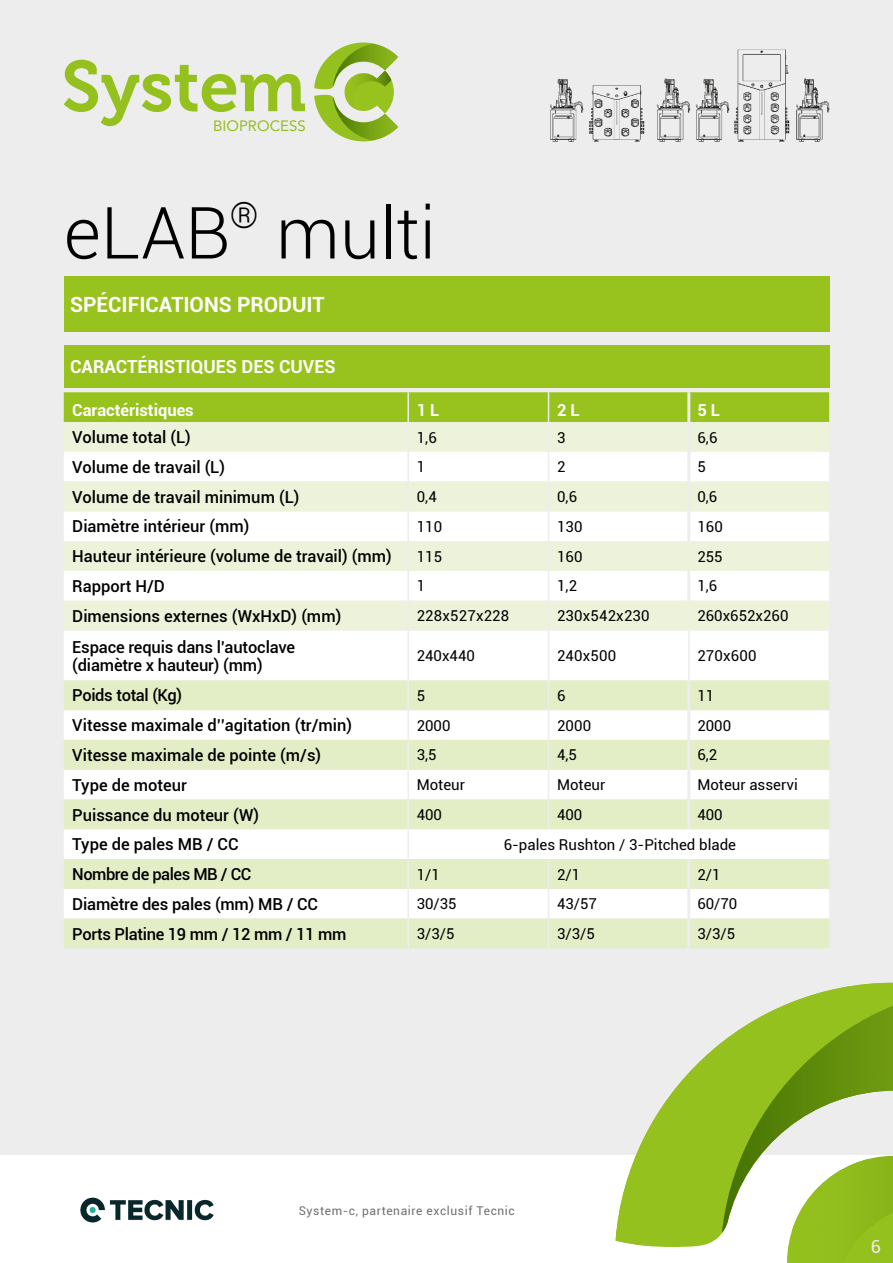
<style>
.page{position:relative;width:893px;height:1263px;background:#fff}
.page>*{position:absolute;margin:0;border:0;box-sizing:border-box;transform-origin:0 0}
._1-TitreProduit{font:300 72px "Roboto";color:#000}
._2-titreTabSpec{font:700 21px "Roboto";color:#fff}
._2-titreTabSpec-2{font:700 18px "Roboto";color:#fff}
.t1{font:18px "Roboto";color:#ededed}
._2-SsTitresTab{font:500 16.5px "Roboto";color:#000}
._2-SsTitresTab-2{font:500 16.5px "Roboto";letter-spacing:-.02em;color:#000}
._2-SsTitresTab-3{font:700 16.5px "Roboto";color:#fff}
._2-SsTitresTab-4{font:500 16.5px "Roboto";letter-spacing:-.03em;color:#000}
._2-TxtSpecTab{font:15px "Roboto";color:#000}
.t2{font:15px "Avenir";color:#95c11f}
.t3{font:12px "Roboto";letter-spacing:.05em;color:#706f6f}
</style>
<div class="page">
<div style="left:0;top:0;width:893px;height:1154px;background:#ededed"></div>
<svg style="left:64px;top:60px;width:241px;height:66px"></svg>
<svg style="left:314px;top:43px;width:84px;height:98px"></svg>
<img style="left:80px;top:1197px;width:134px;height:26px">
<div style="left:64px;top:276px;width:765px;height:56px;background:#98c21d"></div>
<svg style="left:64px;top:392px;width:765px;height:60px;background:#c2da7c"></svg>
<div style="left:64px;top:452px;width:765px;height:228px;background:#fff"></div>
<svg style="left:64px;top:482px;width:765px;height:148px;background:#f4f7e8"></svg>
<svg style="left:64px;top:680px;width:765px;height:268px;background:#eff4df"></svg>
<hr style="left:407px;top:392px;width:2px;height:30px;background:#ededed">
<hr style="left:407px;top:422px;width:2px;height:30px;background:#ededed">
<hr style="left:407px;top:452px;width:2px;height:30px;background:#ededed">
<hr style="left:407px;top:482px;width:2px;height:29px;background:#ededed">
<hr style="left:407px;top:511px;width:2px;height:30px;background:#ededed">
<hr style="left:407px;top:571px;width:2px;height:30px;background:#ededed">
<hr style="left:407px;top:680px;width:2px;height:30px;background:#ededed">
<hr style="left:407px;top:710px;width:2px;height:30px;background:#ededed">
<hr style="left:407px;top:740px;width:2px;height:30px;background:#ededed">
<hr style="left:407px;top:770px;width:2px;height:29px;background:#ededed">
<hr style="left:407px;top:799px;width:2px;height:30px;background:#ededed">
<hr style="left:407px;top:829px;width:2px;height:30px;background:#ededed">
<hr style="left:407px;top:859px;width:2px;height:30px;background:#ededed">
<hr style="left:407px;top:889px;width:2px;height:29px;background:#ededed">
<hr style="left:407px;top:918px;width:2px;height:30px;background:#ededed">
<hr style="left:548px;top:392px;width:1px;height:30px;background:#ededed">
<hr style="left:548px;top:422px;width:1px;height:30px;background:#ededed">
<hr style="left:548px;top:452px;width:1px;height:30px;background:#ededed">
<svg style="left:548px;top:482px;width:1px;height:29px"></svg>
<hr style="left:548px;top:511px;width:1px;height:30px;background:#ededed">
<hr style="left:548px;top:571px;width:1px;height:30px;background:#ededed">
<hr style="left:548px;top:680px;width:1px;height:30px;background:#ededed">
<hr style="left:548px;top:710px;width:1px;height:30px;background:#ededed">
<hr style="left:548px;top:740px;width:1px;height:30px;background:#ededed">
<svg style="left:548px;top:770px;width:1px;height:29px"></svg>
<hr style="left:548px;top:799px;width:1px;height:30px;background:#ededed">
<hr style="left:548px;top:859px;width:1px;height:30px;background:#ededed">
<svg style="left:548px;top:889px;width:1px;height:29px"></svg>
<hr style="left:548px;top:918px;width:1px;height:30px;background:#ededed">
<hr style="left:687px;top:392px;width:3px;height:30px;background:#ededed">
<hr style="left:687px;top:422px;width:3px;height:30px;background:#ededed">
<hr style="left:687px;top:452px;width:3px;height:30px;background:#ededed">
<hr style="left:687px;top:482px;width:3px;height:29px;background:#ededed">
<hr style="left:687px;top:511px;width:3px;height:30px;background:#ededed">
<hr style="left:687px;top:571px;width:3px;height:30px;background:#ededed">
<hr style="left:687px;top:680px;width:3px;height:30px;background:#ededed">
<hr style="left:687px;top:710px;width:3px;height:30px;background:#ededed">
<hr style="left:687px;top:740px;width:3px;height:30px;background:#ededed">
<hr style="left:687px;top:770px;width:3px;height:29px;background:#ededed">
<hr style="left:687px;top:799px;width:3px;height:30px;background:#ededed">
<hr style="left:687px;top:859px;width:3px;height:30px;background:#ededed">
<hr style="left:687px;top:889px;width:3px;height:29px;background:#ededed">
<hr style="left:687px;top:918px;width:3px;height:30px;background:#ededed">
<hr style="left:407px;top:630px;width:2px;height:50px;background:#ededed">
<hr style="left:548px;top:630px;width:1px;height:50px;background:#ededed">
<hr style="left:688px;top:630px;width:2px;height:50px;background:#ededed">
<hr style="left:828px;top:630px;width:2px;height:50px;background:#ededed">
<hr style="left:407px;top:541px;width:2px;height:30px;background:#ededed">
<hr style="left:548px;top:541px;width:1px;height:30px;background:#ededed">
<hr style="left:407px;top:601px;width:2px;height:29px;background:#ededed">
<svg style="left:548px;top:601px;width:1px;height:29px"></svg>
<div style="left:64px;top:345px;width:765px;height:43px;background:#98c21d"></div>
<img style="left:550px;top:49px;width:280px;height:93px">
<svg style="left:615px;top:983px;width:278px;height:264px;fill:#96c122"></svg>
<svg style="left:722px;top:989px;width:171px;height:274px"></svg>
<p class="t2" style="left:213px;top:114px;width:94px">BIOPROCESS</p>
<p class="_1-TitreProduit" style="left:64px;top:183px;width:374px">eLAB<sup>®</sup> multi</p>
<p class="_2-titreTabSpec" style="left:70px;top:290px;width:256px">SPÉCIFICATIONS PRODUIT</p>
<p class="_2-titreTabSpec-2" style="left:70px;top:354px;width:267px">CARACTÉRISTIQUES DES CUVES</p>
<p class="_2-SsTitresTab-3" style="left:72px;top:399px;width:123px">Caractéristiques</p>
<p class="_2-SsTitresTab-3" style="left:417px;top:399px;width:24px">1 L</p>
<p class="_2-SsTitresTab-3" style="left:557px;top:399px;width:24px">2 L</p>
<p class="_2-SsTitresTab-3" style="left:697px;top:399px;width:24px">5 L</p>
<p class="_2-SsTitresTab" style="left:72px;top:426px;width:120px">Volume total (L)</p>
<p class="_2-TxtSpecTab" style="left:417px;top:427px;width:22px">1,6</p>
<p class="_2-TxtSpecTab" style="left:557px;top:427px;width:10px">3</p>
<p class="_2-TxtSpecTab" style="left:697px;top:427px;width:22px">6,6</p>
<p class="_2-SsTitresTab" style="left:72px;top:455px;width:154px">Volume de travail (L)</p>
<p class="_2-TxtSpecTab" style="left:417px;top:456px;width:10px">1</p>
<p class="_2-TxtSpecTab" style="left:557px;top:456px;width:10px">2</p>
<p class="_2-TxtSpecTab" style="left:697px;top:456px;width:10px">5</p>
<p class="_2-SsTitresTab" style="left:72px;top:485px;width:229px">Volume de travail minimum (L)</p>
<p class="_2-TxtSpecTab" style="left:417px;top:486px;width:22px">0,4</p>
<p class="_2-TxtSpecTab" style="left:557px;top:486px;width:22px">0,6</p>
<p class="_2-TxtSpecTab" style="left:697px;top:486px;width:21px">0,6</p>
<p class="_2-SsTitresTab" style="left:72px;top:515px;width:179px">Diamètre intérieur (mm)</p>
<p class="_2-TxtSpecTab" style="left:417px;top:516px;width:27px">110</p>
<p class="_2-TxtSpecTab" style="left:557px;top:516px;width:27px">130</p>
<p class="_2-TxtSpecTab" style="left:697px;top:516px;width:27px">160</p>
<p class="_2-SsTitresTab" style="left:72px;top:545px;width:321px">Hauteur intérieure (volume de travail) (mm)</p>
<p class="_2-TxtSpecTab" style="left:417px;top:546px;width:27px">115</p>
<p class="_2-TxtSpecTab" style="left:557px;top:546px;width:27px">160</p>
<p class="_2-TxtSpecTab" style="left:697px;top:546px;width:27px">255</p>
<p class="_2-SsTitresTab" style="left:72px;top:574px;width:94px">Rapport H/D</p>
<p class="_2-TxtSpecTab" style="left:417px;top:575px;width:10px">1</p>
<p class="_2-TxtSpecTab" style="left:557px;top:575px;width:22px">1,2</p>
<p class="_2-TxtSpecTab" style="left:697px;top:575px;width:21px">1,6</p>
<p class="_2-SsTitresTab" style="left:72px;top:604px;width:271px">Dimensions externes (WxHxD) (mm)</p>
<p class="_2-TxtSpecTab" style="left:417px;top:605px;width:94px">228x527x228</p>
<p class="_2-TxtSpecTab" style="left:557px;top:605px;width:94px">230x542x230</p>
<p class="_2-TxtSpecTab" style="left:697px;top:605px;width:93px">260x652x260</p>
<p class="_2-SsTitresTab" style="left:72px;top:635px;width:224px">Espace requis dans l’autoclave</p>
<p class="_2-SsTitresTab" style="left:72px;top:653px;width:192px">(diamètre x hauteur) (mm)</p>
<p class="_2-TxtSpecTab" style="left:417px;top:645px;width:60px">240x440</p>
<p class="_2-TxtSpecTab" style="left:557px;top:645px;width:61px">240x500</p>
<p class="_2-TxtSpecTab" style="left:697px;top:645px;width:61px">270x600</p>
<p class="_2-SsTitresTab-2" style="left:72px;top:684px;width:111px">Poids total (Kg)</p>
<p class="_2-TxtSpecTab" style="left:417px;top:685px;width:10px">5</p>
<p class="_2-TxtSpecTab" style="left:557px;top:685px;width:10px">6</p>
<p class="_2-TxtSpecTab" style="left:697px;top:685px;width:18px">11</p>
<p class="_2-SsTitresTab" style="left:72px;top:714px;width:281px">Vitesse maximale d’’agitation (tr/min)</p>
<p class="_2-TxtSpecTab" style="left:417px;top:715px;width:35px">2000</p>
<p class="_2-TxtSpecTab" style="left:557px;top:715px;width:36px">2000</p>
<p class="_2-TxtSpecTab" style="left:697px;top:715px;width:35px">2000</p>
<p class="_2-SsTitresTab" style="left:72px;top:743px;width:250px">Vitesse maximale de pointe (m/s)</p>
<p class="_2-TxtSpecTab" style="left:417px;top:745px;width:21px">3,5</p>
<p class="_2-TxtSpecTab" style="left:557px;top:745px;width:21px">4,5</p>
<p class="_2-TxtSpecTab" style="left:697px;top:745px;width:21px">6,2</p>
<p class="_2-SsTitresTab" style="left:72px;top:773px;width:116px">Type de moteur</p>
<p class="_2-TxtSpecTab" style="left:417px;top:774px;width:50px">Moteur</p>
<p class="_2-TxtSpecTab" style="left:557px;top:774px;width:50px">Moteur</p>
<p class="_2-TxtSpecTab" style="left:697px;top:774px;width:102px">Moteur asservi</p>
<p class="_2-SsTitresTab" style="left:72px;top:803px;width:188px">Puissance du moteur (W)</p>
<p class="_2-TxtSpecTab" style="left:417px;top:804px;width:27px">400</p>
<p class="_2-TxtSpecTab" style="left:557px;top:804px;width:27px">400</p>
<p class="_2-TxtSpecTab" style="left:697px;top:804px;width:27px">400</p>
<p class="_2-SsTitresTab" style="left:72px;top:833px;width:168px">Type de pales MB / CC</p>
<p class="_2-TxtSpecTab" style="left:504px;top:834px;width:234px">6-pales Rushton / 3-Pitched blade</p>
<p class="_2-SsTitresTab-4" style="left:72px;top:862px;width:180px">Nombre de pales MB / CC</p>
<p class="_2-TxtSpecTab" style="left:417px;top:864px;width:25px">1/1</p>
<p class="_2-TxtSpecTab" style="left:557px;top:864px;width:25px">2/1</p>
<p class="_2-TxtSpecTab" style="left:697px;top:864px;width:25px">2/1</p>
<p class="_2-SsTitresTab" style="left:72px;top:892px;width:247px">Diamètre des pales (mm) MB / CC</p>
<p class="_2-TxtSpecTab" style="left:417px;top:893px;width:42px">30/35</p>
<p class="_2-TxtSpecTab" style="left:557px;top:893px;width:42px">43/57</p>
<p class="_2-TxtSpecTab" style="left:697px;top:893px;width:42px">60/70</p>
<p class="_2-SsTitresTab-2" style="left:72px;top:922px;width:276px">Ports Platine 19 mm / 12 mm / 11 mm</p>
<p class="_2-TxtSpecTab" style="left:417px;top:923px;width:39px">3/3/5</p>
<p class="_2-TxtSpecTab" style="left:557px;top:923px;width:39px">3/3/5</p>
<p class="_2-TxtSpecTab" style="left:697px;top:923px;width:39px">3/3/5</p>
<p class="t3" style="left:299px;top:1202px;width:218px">System-c, partenaire exclusif Tecnic</p>
<p class="t1" style="left:871px;top:1234px;width:12px">6</p>
</div>
